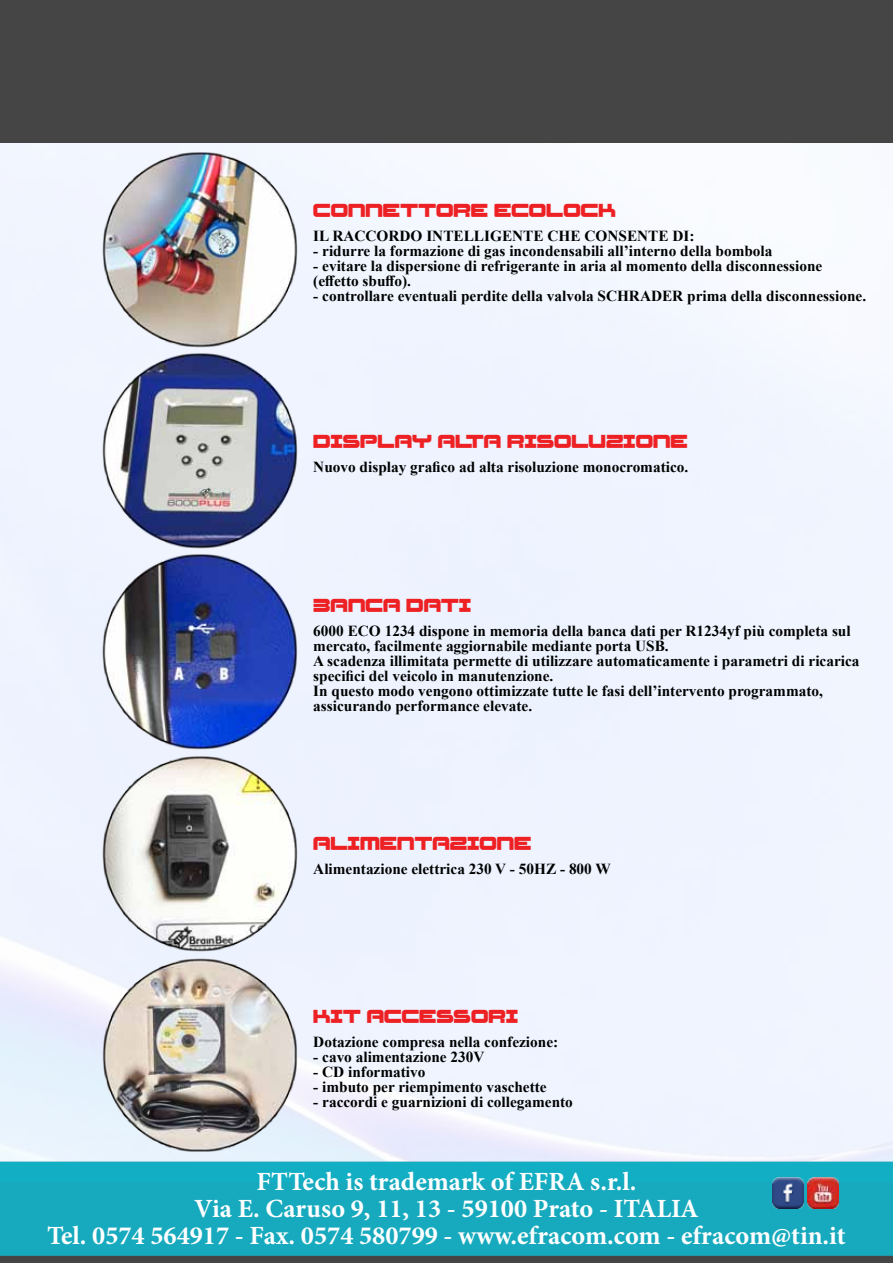
<style>
.page{position:relative;width:893px;height:1263px;background:#fff}
.page>*{position:absolute;margin:0;border:0;box-sizing:border-box;transform-origin:0 0}
.t1{font:700 26.25px/27px "Minion Pro";color:#fff;text-align:center}
.t2{font:22.5px "Fatsans";color:#ed2124}
.t3{font:700 15.3px/15px "Times New Roman";color:#000101}
</style>
<div class="page">
<div style="left:0;top:1182px;width:893px;height:81px;background:#454545"></div>
<div style="left:0;top:1162px;width:893px;height:94px;background:#17aabe"></div>
<div style="left:0;top:0;width:893px;height:143px;background:#454545"></div>
<img style="left:772px;top:1177px;width:31px;height:32px">
<img style="left:808px;top:1177px;width:31px;height:32px">
<img style="left:100px;top:150px;width:199px;height:602px">
<img style="left:100px;top:754px;width:199px;height:402px">
<h2 class="t2" style="left:313px;top:199px;width:304px">CONNETTORE ECOLOCK</h2>
<p class="t3" style="left:313px;top:228px;width:383px">IL RACCORDO INTELLIGENTE CHE CONSENTE DI:</p>
<p class="t3" style="left:313px;top:243px;width:461px">- ridurre la formazione di gas incondensabili all’interno della bombola</p>
<p class="t3" style="left:313px;top:258px;width:511px">- evitare la dispersione di refrigerante in aria al momento della disconnessione (effetto sbuffo).</p>
<p class="t3" style="left:313px;top:288px;width:554px">- controllare eventuali perdite della valvola SCHRADER prima della disconnessione.</p>
<h2 class="t2" style="left:313px;top:430px;width:376px">DISPLAY ALTA RISOLUZIONE</h2>
<p class="t3" style="left:313px;top:459px;width:377px">Nuovo display grafico ad alta risoluzione monocromatico.</p>
<h2 class="t2" style="left:313px;top:594px;width:160px">BANCA DATI</h2>
<p class="t3" style="left:313px;top:623px;width:548px">6000 ECO 1234 dispone in memoria della banca dati per R1234yf più completa sul mercato, facilmente aggiornabile mediante porta USB.<br>A scadenza illimitata permette di utilizzare automaticamente i parametri di ricarica specifici del veicolo in manutenzione.<br>In questo modo vengono ottimizzate tutte le fasi dell’intervento programmato, assicurando performance elevate.</p>
<h2 class="t2" style="left:313px;top:832px;width:220px">ALIMENTAZIONE</h2>
<p class="t3" style="left:313px;top:861px;width:299px">Alimentazione elettrica 230 V - 50HZ - 800 W</p>
<h2 class="t2" style="left:313px;top:1005px;width:206px">KIT ACCESSORI</h2>
<p class="t3" style="left:313px;top:1034px;width:246px">Dotazione compresa nella confezione:</p>
<p class="t3" style="left:313px;top:1049px;width:173px">- cavo alimentazione 230V</p>
<p class="t3" style="left:313px;top:1064px;width:114px">- CD informativo</p>
<p class="t3" style="left:313px;top:1079px;width:235px">- imbuto per riempimento vaschette</p>
<p class="t3" style="left:313px;top:1094px;width:261px">- raccordi e guarnizioni di collegamento</p>
<h1 class="t1" style="left:47px;top:1167px;width:800px">FTTech is trademark of EFRA s.r.l.<br>Via E. Caruso 9, 11, 13 - 59100 Prato - ITALIA<br>Tel. 0574 564917 - Fax. 0574 580799 - www.efracom.com - efracom@tin.it</h1>
</div>
